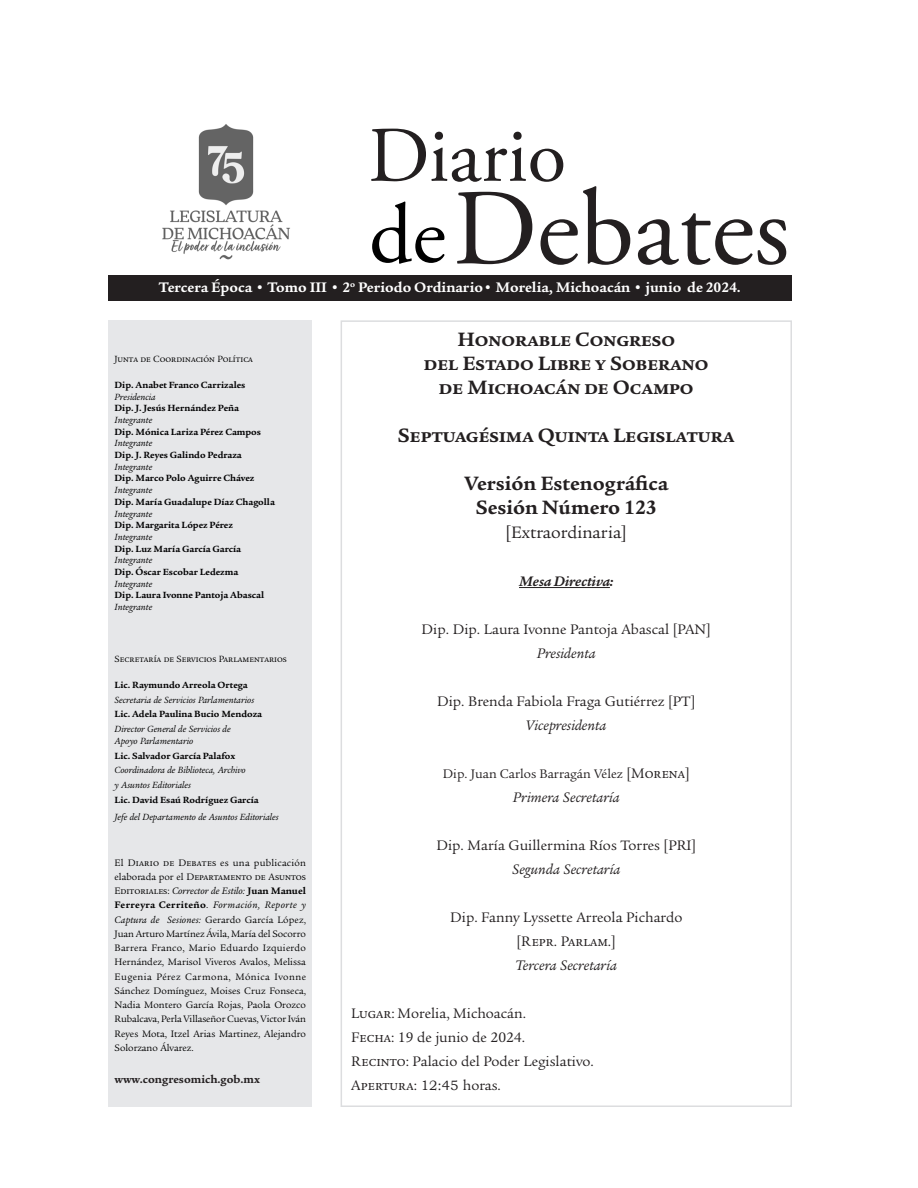
<style>
.page{position:relative;width:918px;height:1188px;background:#fff}
.page>*{position:absolute;margin:0;border:0;box-sizing:border-box;transform-origin:0 0}
.Normal_rtf_88{font:700 21px "Legacy Serif ITC Std";color:#231f20}
.Normal_rtf_88-2{font:18px "Legacy Serif ITC Std";color:#231f20}
.Normal_rtf_88-3{font:15px "Legacy Serif ITC Std";color:#231f20}
.Normal_rtf_88-4{font:italic 15px "Legacy Serif ITC Std";color:#231f20}
.t1{font:700 15px "Legacy Serif ITC Std";color:#fff}
.Plain_Text_rtf_33{font:15px "Legacy Serif ITC Std";color:#231f20}
.Normal_rtf_88-5{font:italic 700 15px "Legacy Serif ITC Std";color:#231f20}
.Normal_rtf_88-6{font:13.5px "Legacy Serif ITC Std";letter-spacing:-.005em;color:#231f20}
.txt{font:700 11.85px "Legacy Serif ITC Std";color:#231f20}
.t2{font:10.2px/14.2px "Legacy Serif ITC Std";letter-spacing:-.01em;color:#000;text-align:justify}
.t3{font:700 9.75px "Legacy Serif ITC Std";color:#000001}
.t4{font:italic 9.75px/11.7px "Legacy Serif ITC Std";color:#000}
.t5{font:italic 9.75px "Legacy Serif ITC Std";color:#000001}
.t6{font:700 9.75px "Legacy Serif ITC Std";color:#000}
.t7{font:9.75px "Legacy Serif ITC Std";color:#000}
.s1{font-style:italic}
.s2{font-weight:700}
.s3{font-size:15px}
.s4{font-family:"Bookman Old Style";font-size:13.5px}
</style>
<div class="page">
<svg style="left:371px;top:129px;width:259px;height:136px"></svg>
<svg style="left:638px;top:213px;width:148px;height:52px"></svg>
<div style="left:108px;top:275px;width:684px;height:26px;background:#231f20"></div>
<hr style="left:519px;top:587px;width:91px;height:1px;background:#231f20">
<div style="left:341px;top:320px;width:451px;height:787px;border:2px solid #dcdddf"></div>
<div style="left:109px;top:320px;width:203px;height:787px;background:#e6e7e9"></div>
<img style="left:162px;top:124px;width:128px;height:136px">
<p class="t1" style="left:159px;top:279px;width:583px">Tercera Época • Tomo III • 2<sup>o</sup> Periodo Ordinario• Morelia, Michoacán • junio de 2024.</p>
<p class="t7" style="left:115px;top:353px;width:140px">Junta de Coordinación Política</p>
<p class="t3" style="left:115px;top:379px;width:132px">Dip. Anabet Franco Carrizales</p>
<p class="t5" style="left:115px;top:391px;width:43px">Presidencia</p>
<p class="t3" style="left:115px;top:403px;width:126px">Dip. J. Jesús Hernández Peña</p>
<p class="t5" style="left:115px;top:414px;width:39px">Integrante</p>
<p class="t3" style="left:115px;top:426px;width:148px">Dip. Mónica Lariza Pérez Campos</p>
<p class="t5" style="left:115px;top:438px;width:39px">Integrante</p>
<p class="t3" style="left:115px;top:449px;width:129px">Dip. J. Reyes Galindo Pedraza</p>
<p class="t5" style="left:115px;top:461px;width:39px">Integrante</p>
<p class="t3" style="left:115px;top:473px;width:141px">Dip. Marco Polo Aguirre Chávez</p>
<p class="t5" style="left:115px;top:485px;width:39px">Integrante</p>
<p class="t3" style="left:115px;top:496px;width:162px">Dip. María Guadalupe Díaz Chagolla</p>
<p class="t5" style="left:115px;top:508px;width:39px">Integrante</p>
<p class="t3" style="left:115px;top:520px;width:120px">Dip. Margarita López Pérez</p>
<p class="t5" style="left:115px;top:531px;width:39px">Integrante</p>
<p class="t3" style="left:115px;top:543px;width:128px">Dip. Luz María García García</p>
<p class="t5" style="left:115px;top:555px;width:39px">Integrante</p>
<p class="t3" style="left:115px;top:566px;width:125px">Dip. Óscar Escobar Ledezma</p>
<p class="t5" style="left:115px;top:578px;width:39px">Integrante</p>
<p class="t3" style="left:115px;top:590px;width:151px">Dip. Laura Ivonne Pantoja Abascal</p>
<p class="t5" style="left:115px;top:602px;width:39px">Integrante</p>
<p class="t7" style="left:115px;top:654px;width:174px">Secretaría de Servicios Parlamentarios</p>
<p class="t6" style="left:115px;top:679px;width:135px">Lic. Raymundo Arreola Ortega</p>
<p class="t4" style="left:115px;top:694px;width:141px">Secretaria de Servicios Parlamentarios</p>
<p class="t6" style="left:115px;top:709px;width:149px">Lic. Adela Paulina Bucio Mendoza</p>
<p class="t4" style="left:115px;top:723px;width:118px">Director General de Servicios de<br>Apoyo Parlamentario</p>
<p class="t6" style="left:115px;top:750px;width:122px">Lic. Salvador García Palafox</p>
<p class="t4" style="left:115px;top:764px;width:133px">Coordinadora de Biblioteca, Archivo</p>
<p class="t4" style="left:115px;top:779px;width:78px">y Asuntos Editoriales</p>
<p class="t3" style="left:115px;top:794px;width:146px">Lic. David Esaú Rodríguez García</p>
<p class="t4" style="left:115px;top:811px;width:166px">Jefe del Departamento de Asuntos Editoriales</p>
<p class="t2" style="left:115px;top:855px;width:193px">El Diario de Debates es una publicación elaborada por el Departamento de Asuntos Editoriales: <span class="s1">Corrector de Estilo:</span> <span class="s2">Juan Manuel Ferreyra Cerriteño</span>. <span class="s1">Formación, Reporte y Captura de Sesiones:</span> Gerardo García López, Juan Arturo Martínez Ávila, María del Socorro Barrera Franco, Mario Eduardo Izquierdo Hernández, Marisol Viveros Avalos, Melissa Eugenia Pérez Carmona, Mónica Ivonne Sánchez Domínguez, Moises Cruz Fonseca, Nadia Montero García Rojas, Paola Orozco Rubalcava, Perla Villaseñor Cuevas, Victor Iván Reyes Mota, Itzel Arias Martinez, Alejandro Solorzano Álvarez.</p>
<p class="txt" style="left:115px;top:1072px;width:147px">www.congresomich.gob.mx</p>
<p class="Normal_rtf_88" style="left:457px;top:327px;width:219px">Honorable Congreso</p>
<p class="Normal_rtf_88" style="left:424px;top:351px;width:286px">del Estado Libre y Soberano</p>
<p class="Normal_rtf_88" style="left:439px;top:375px;width:256px">de Michoacán de Ocampo</p>
<p class="Normal_rtf_88" style="left:398px;top:423px;width:338px">Septuagésima Quinta Legislatura</p>
<p class="Normal_rtf_88" style="left:464px;top:471px;width:206px">Versión Estenográfica</p>
<p class="Normal_rtf_88" style="left:476px;top:495px;width:183px">Sesión Número 123</p>
<p class="Normal_rtf_88-2" style="left:506px;top:522px;width:123px">[Extraordinaria]</p>
<p class="Normal_rtf_88-5" style="left:519px;top:573px;width:96px">Mesa Directiva:</p>
<p class="Normal_rtf_88-3" style="left:422px;top:621px;width:291px">Dip. Dip. Laura Ivonne Pantoja Abascal [PAN]</p>
<p class="Normal_rtf_88-4" style="left:537px;top:645px;width:60px">Presidenta</p>
<p class="Normal_rtf_88-3" style="left:437px;top:693px;width:260px">Dip. Brenda Fabiola Fraga Gutiérrez [PT]</p>
<p class="Normal_rtf_88-4" style="left:526px;top:717px;width:82px">Vicepresidenta</p>
<p class="Normal_rtf_88-6" style="left:443px;top:766px;width:248px">Dip. Juan Carlos Barragán Vélez <span class="s3">[Morena]</span></p>
<p class="Normal_rtf_88-4" style="left:513px;top:789px;width:108px">Primera Secretaría</p>
<p class="Normal_rtf_88-3" style="left:436px;top:837px;width:261px">Dip. María Guillermina Ríos Torres [PRI]</p>
<p class="Normal_rtf_88-4" style="left:512px;top:861px;width:110px">Segunda Secretaría</p>
<p class="Normal_rtf_88-3" style="left:450px;top:909px;width:234px">Dip. Fanny Lyssette Arreola Pichardo</p>
<p class="Normal_rtf_88-3" style="left:517px;top:933px;width:101px">[Repr. Parlam.]</p>
<p class="Normal_rtf_88-4" style="left:516px;top:957px;width:103px">Tercera Secretaría</p>
<p class="Normal_rtf_88-3" style="left:351px;top:1005px;width:177px">Lugar: Morelia, Michoacán.</p>
<p class="Normal_rtf_88-3" style="left:351px;top:1029px;width:175px">Fecha: 19 de junio de 2024.</p>
<p class="Normal_rtf_88-3" style="left:351px;top:1053px;width:244px">Recinto: Palacio del Poder Legislativo.</p>
<p class="Plain_Text_rtf_33" style="left:351px;top:1077px;width:151px">Apertura: <span class="s4">12:45</span> horas.</p>
</div>
